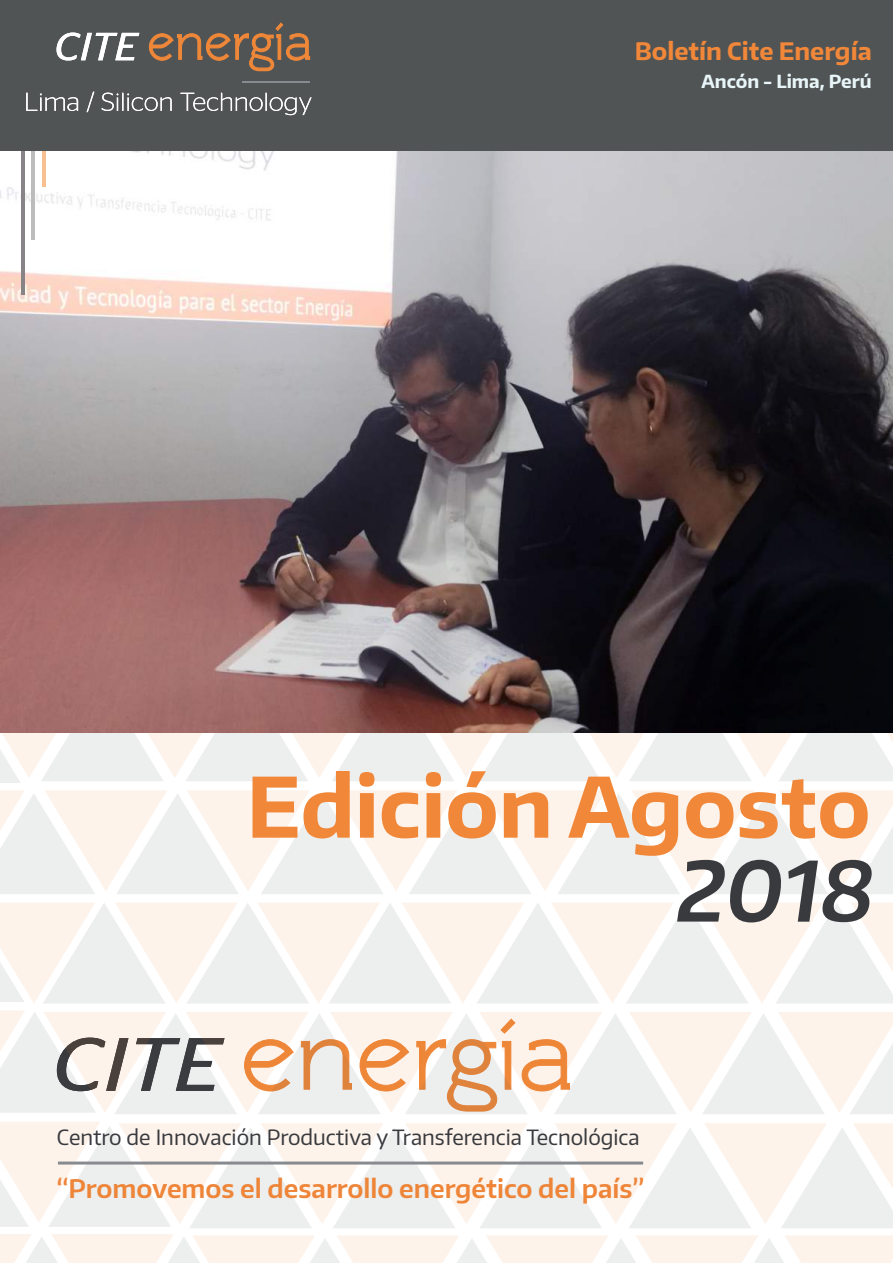
<style>
.page{position:relative;width:893px;height:1263px;background:#fff}
.page>*{position:absolute;margin:0;border:0;box-sizing:border-box;transform-origin:0 0}
.t1{font:700 82.5px "Encode Sans";color:#f18739}
.t2{font:600 82.5px "Encode Sans";color:#393a3e}
.t3{font:600 25.5px "Encode Sans";color:#ee8538}
.t4{font:700 24px "Encode Sans";color:#f18739}
.t5{font:21px "Encode Sans";color:#393a3e}
.t6{font:700 18px "Encode Sans";color:#e8f6f9}
</style>
<div class="page">
<svg style="left:0;top:790px;width:893px;height:104px"></svg>
<svg style="left:0;top:1234px;width:893px;height:29px"></svg>
<svg style="left:0;top:1010px;width:893px;height:104px"></svg>
<svg style="left:0;top:1122px;width:893px;height:106px"></svg>
<svg style="left:0;top:903px;width:893px;height:100px"></svg>
<svg style="left:0;top:732px;width:893px;height:51px"></svg>
<hr style="left:58px;top:1161px;width:585px;height:3px;background:#878b8f">
<img style="left:0;top:151px;width:893px;height:581px">
<hr style="left:21px;top:81px;width:4px;height:213px;background:#878387">
<hr style="left:32px;top:81px;width:3px;height:159px;background:#bcbcbd">
<hr style="left:42px;top:81px;width:3px;height:106px;background:#f8c091">
<div style="left:0;top:0;width:893px;height:151px;background:#515455"></div>
<svg style="left:26px;top:93px;width:52px;height:18px"></svg>
<svg style="left:87px;top:92px;width:7px;height:20px"></svg>
<svg style="left:102px;top:93px;width:70px;height:18px"></svg>
<svg style="left:180px;top:93px;width:131px;height:22px"></svg>
<svg style="left:149px;top:22px;width:161px;height:49px"></svg>
<svg style="left:57px;top:33px;width:82px;height:27px"></svg>
<hr style="left:242px;top:81px;width:68px;height:1px;background:#878b8f">
<p class="t4" style="left:635px;top:36px;width:238px">Boletín Cite Energía</p>
<p class="t6" style="left:702px;top:69px;width:172px">Ancón - Lima, Perú</p>
<h1 class="t1" style="left:247px;top:753px;width:626px">Edición Agosto</h1>
<h1 class="t2" style="left:674px;top:837px;width:213px">2018</h1>
<p class="t5" style="left:57px;top:1123px;width:584px">Centro de Innovación Productiva y Transferencia Tecnológica</p>
<p class="t3" style="left:57px;top:1172px;width:589px">“Promovemos el desarrollo energético del país”</p>
</div>
